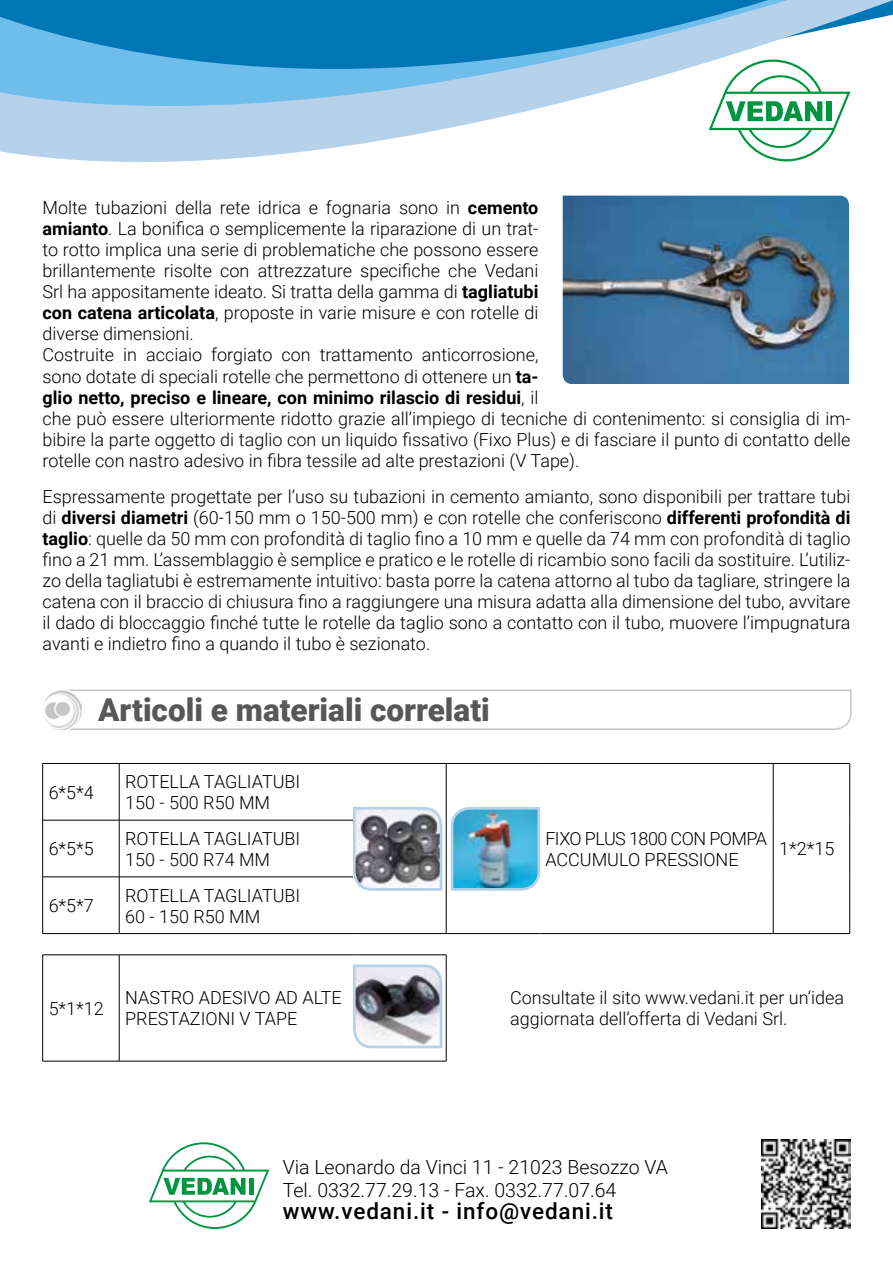
<style>
.page{position:relative;width:893px;height:1263px;background:#fff}
.page>*{position:absolute;margin:0;border:0;box-sizing:border-box;transform-origin:0 0}
.t1{font:900 31.5px "Roboto";color:#575756}
.t2{font:500 22.5px "Roboto";letter-spacing:.04em;color:#000}
.t3{font:300 19.5px/22.5px "Roboto";color:#000}
.t4{font:300 18px/21px "Roboto";color:#000}
.t5{font:300 18px/21px "Roboto";letter-spacing:-.025em;color:#000}
.s1{font-weight:700}
</style>
<div class="page">
<svg style="left:67px;top:689px;width:785px;height:41px"></svg>
<svg style="left:43px;top:689px;width:39px;height:42px"></svg>
<img style="left:43px;top:690px;width:39px;height:39px">
<svg style="left:0;top:0;width:893px;height:247px"></svg>
<hr style="left:43px;top:763px;width:76px;height:1px;background:#000">
<hr style="left:42px;top:764px;width:1px;height:56px;background:#000">
<hr style="left:119px;top:763px;width:234px;height:1px;background:#000">
<hr style="left:119px;top:764px;width:1px;height:56px;background:#000">
<hr style="left:353px;top:763px;width:93px;height:1px;background:#000">
<hr style="left:446px;top:763px;width:93px;height:1px;background:#000">
<hr style="left:446px;top:764px;width:1px;height:56px;background:#000">
<hr style="left:539px;top:763px;width:234px;height:1px;background:#000">
<hr style="left:773px;top:763px;width:77px;height:1px;background:#000">
<hr style="left:773px;top:764px;width:1px;height:56px;background:#000">
<hr style="left:849px;top:764px;width:1px;height:56px;background:#000">
<hr style="left:773px;top:820px;width:1px;height:57px;background:#000">
<hr style="left:849px;top:820px;width:1px;height:57px;background:#000">
<hr style="left:446px;top:877px;width:1px;height:56px;background:#000">
<hr style="left:773px;top:877px;width:1px;height:56px;background:#000">
<hr style="left:849px;top:877px;width:1px;height:56px;background:#000">
<hr style="left:43px;top:820px;width:76px;height:1px;background:#000">
<hr style="left:42px;top:820px;width:1px;height:57px;background:#000">
<hr style="left:119px;top:820px;width:234px;height:1px;background:#000">
<hr style="left:119px;top:820px;width:1px;height:57px;background:#000">
<hr style="left:43px;top:877px;width:76px;height:1px;background:#000">
<hr style="left:42px;top:877px;width:1px;height:56px;background:#000">
<hr style="left:119px;top:877px;width:234px;height:1px;background:#000">
<hr style="left:119px;top:877px;width:1px;height:56px;background:#000">
<hr style="left:43px;top:933px;width:76px;height:1px;background:#000">
<hr style="left:119px;top:933px;width:234px;height:1px;background:#000">
<hr style="left:353px;top:933px;width:93px;height:1px;background:#000">
<hr style="left:446px;top:933px;width:93px;height:1px;background:#000">
<hr style="left:539px;top:933px;width:234px;height:1px;background:#000">
<hr style="left:773px;top:933px;width:77px;height:1px;background:#000">
<hr style="left:43px;top:954px;width:76px;height:1px;background:#000">
<hr style="left:42px;top:955px;width:1px;height:106px;background:#000">
<hr style="left:119px;top:954px;width:234px;height:1px;background:#000">
<hr style="left:119px;top:955px;width:1px;height:106px;background:#000">
<hr style="left:353px;top:954px;width:93px;height:1px;background:#000">
<hr style="left:446px;top:955px;width:1px;height:106px;background:#000">
<hr style="left:43px;top:1061px;width:76px;height:1px;background:#000">
<hr style="left:119px;top:1061px;width:234px;height:1px;background:#000">
<hr style="left:353px;top:1061px;width:93px;height:1px;background:#000">
<img style="left:761px;top:1140px;width:89px;height:89px">
<svg style="left:149px;top:1142px;width:120px;height:87px"></svg>
<img style="left:352px;top:805px;width:189px;height:87px">
<svg style="left:353px;top:964px;width:90px;height:85px"></svg>
<img style="left:563px;top:196px;width:286px;height:188px">
<p class="t4" style="left:43px;top:197px;width:809px">Molte tubazioni della rete idrica e fognaria sono in <span class="s1">cemento<br>amianto</span>. La bonifica o semplicemente la riparazione di un trat-<br>to rotto implica una serie di problematiche che possono essere<br>brillantemente risolte con attrezzature specifiche che Vedani<br>Srl ha appositamente ideato. Si tratta della gamma di <span class="s1">tagliatubi<br>con catena articolata</span>, proposte in varie misure e con rotelle di<br>diverse dimensioni.<br>Costruite in acciaio forgiato con trattamento anticorrosione,<br>sono dotate di speciali rotelle che permettono di ottenere un <span class="s1">ta-<br>glio netto, preciso e lineare, con minimo rilascio di residui</span>, il<br>che può essere ulteriormente ridotto grazie all’impiego di tecniche di contenimento: si consiglia di im&shy;bibire la parte oggetto di taglio con un liquido fissativo (Fixo Plus) e di fasciare il punto di contatto delle rotelle con nastro adesivo in fibra tessile ad alte prestazioni (V Tape).</p>
<p class="t4" style="left:43px;top:485px;width:809px;text-align:justify">Espressamente progettate per l’uso su tubazioni in cemento amianto, sono disponibili per trattare tubi di <span class="s1">diversi diametri</span> (60-150 mm o 150-500 mm) e con rotelle che conferiscono <span class="s1">differenti profondità di taglio</span>: quelle da 50 mm con profondità di taglio fino a 10 mm e quelle da 74 mm con profondità di taglio fino a 21 mm. L’assemblaggio è semplice e pratico e le rotelle di ricambio sono facili da sostituire. L’utiliz&shy;zo della tagliatubi è estremamente intuitivo: basta porre la catena attorno al tubo da tagliare, stringere la catena con il braccio di chiusura fino a raggiungere una misura adatta alla dimensione del tubo, avvitare il dado di bloccaggio finché tutte le rotelle da taglio sono a contatto con il tubo, muovere l’impugnatura avanti e indietro fino a quando il tubo è sezionato.</p>
<h1 class="t1" style="left:98px;top:688px;width:393px">Articoli e materiali correlati</h1>
<p class="t4" style="left:49px;top:781px;width:47px">6*5*4</p>
<p class="t4" style="left:125px;top:770px;width:177px">ROTELLA TAGLIATUBI<br>150 - 500 R50 MM</p>
<p class="t5" style="left:545px;top:827px;width:223px">FIXO PLUS 1800 CON POMPA<br>ACCUMULO PRESSIONE</p>
<p class="t4" style="left:125px;top:827px;width:177px">ROTELLA TAGLIATUBI<br>150 - 500 R74 MM</p>
<p class="t4" style="left:49px;top:838px;width:47px">6*5*5</p>
<p class="t4" style="left:779px;top:838px;width:57px">1*2*15</p>
<p class="t4" style="left:49px;top:894px;width:47px">6*5*7</p>
<p class="t4" style="left:125px;top:884px;width:177px">ROTELLA TAGLIATUBI<br>60 - 150 R50 MM</p>
<p class="t4" style="left:49px;top:997px;width:57px">5*1*12</p>
<p class="t4" style="left:125px;top:987px;width:218px">NASTRO ADESIVO AD ALTE<br>PRESTAZIONI V TAPE</p>
<p class="t4" style="left:510px;top:987px;width:336px">Consultate il sito www.vedani.it per un’idea aggiornata dell’offerta di Vedani Srl.</p>
<p class="t3" style="left:283px;top:1155px;width:387px">Via Leonardo da Vinci 11 - 21023 Besozzo VA<br>Tel. 0332.77.29.13 - Fax. 0332.77.07.64</p>
<p class="t2" style="left:283px;top:1195px;width:332px">www.vedani.it - info@vedani.it</p>
</div>
